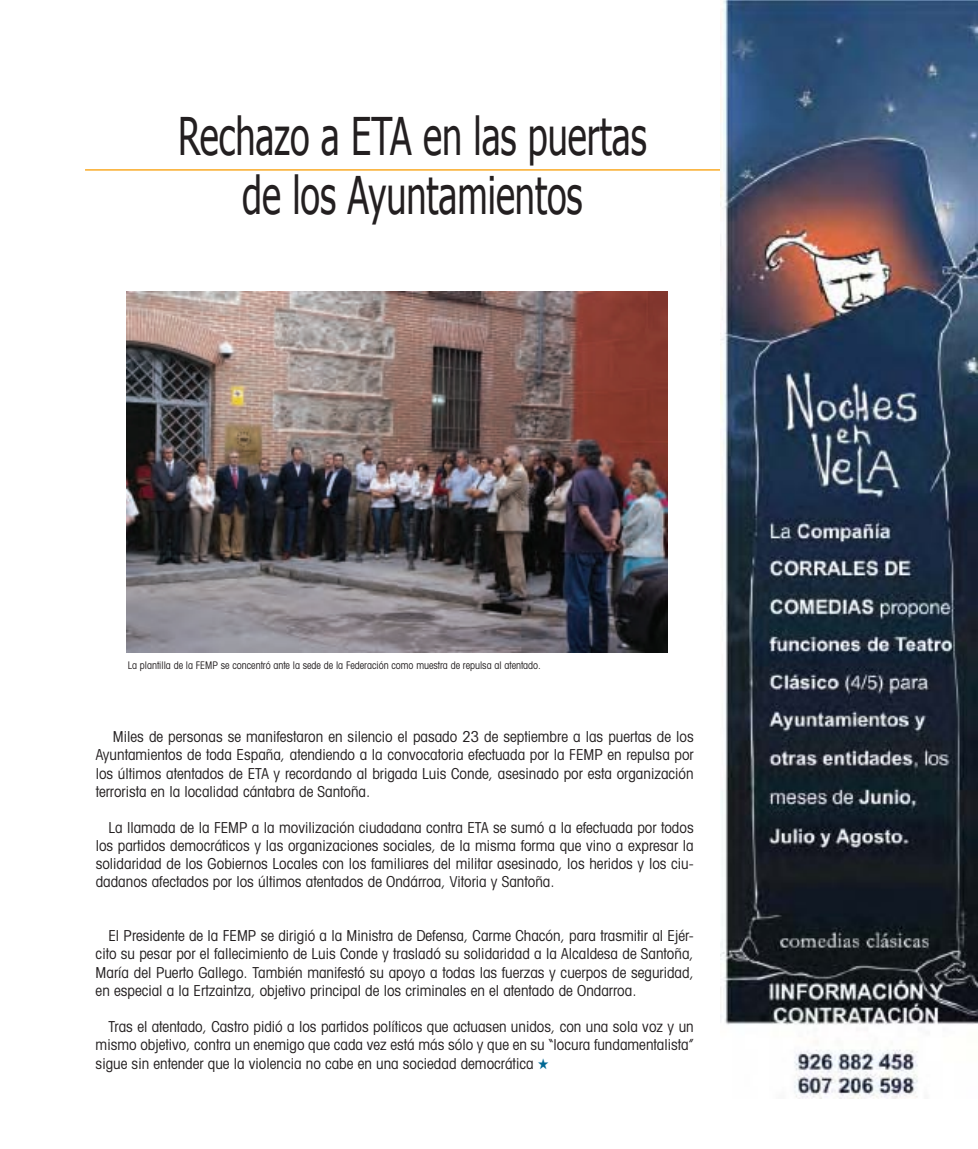
<style>
.page{position:relative;width:978px;height:1149px;background:#fff}
.page>*{position:absolute;margin:0;border:0;box-sizing:border-box;transform-origin:0 0}
.t1{font:51.9px "Tahoma";color:#231f20;scale:.69 1}
.t2{font:condensed 15.15px/18px "Avant Garde";color:#231f20;text-align:justify}
.t3{font:condensed 10.5px "Avant Garde";color:#231f20;scale:.95 1}
.s1{color:#006893}
</style>
<div class="page">
<hr style="left:85px;top:169px;width:742px;height:2px;background:#faaa27">
<img style="left:126px;top:291px;width:542px;height:361px">
<img style="left:721px;top:0;width:257px;height:1098px">
<p class="t1" style="left:178px;top:101px;width:681px">Rechazo a ETA en las puertas</p>
<p class="t1" style="left:242px;top:160px;width:495px">de los Ayuntamientos</p>
<p class="t3" style="left:128px;top:658px;width:437px">La plantilla de la FEMP se concentró ante la sede de la Federación como muestra de repulsa al atentado.</p>
<p class="t2" style="left:96px;top:727px;width:600px;text-indent:17px">Miles de personas se manifestaron en silencio el pasado 23 de septiembre a las puertas de los Ayuntamientos de toda España, atendiendo a la convocatoria efectuada por la FEMP en repulsa por los últimos atentados de ETA y recordando al brigada Luis Conde, asesinado por esta organización terrorista en la localidad cántabra de Santoña.</p>
<p class="t2" style="left:96px;top:817px;width:600px;text-indent:13px">La llamada de la FEMP a la movilización ciudadana contra ETA se sumó a la efectuada por todos los partidos democráticos y las organizaciones sociales, de la misma forma que vino a expresar la solidaridad de los Gobiernos Locales con los familiares del militar asesinado, los heridos y los ciu&shy;dadanos afectados por los últimos atentados de Ondárroa, Vitoria y Santoña.</p>
<p class="t2" style="left:96px;top:926px;width:600px;text-indent:13px">El Presidente de la FEMP se dirigió a la Ministra de Defensa, Carme Chacón, para trasmitir al Ejér&shy;cito su pesar por el fallecimiento de Luis Conde y trasladó su solidaridad a la Alcaldesa de Santoña, María del Puerto Gallego. También manifestó su apoyo a todas las fuerzas y cuerpos de seguridad, en especial a la Ertzaintza, objetivo principal de los criminales en el atentado de Ondarroa.</p>
<p class="t2" style="left:96px;top:1016px;width:600px;line-height:18.5px;text-indent:13px">Tras el atentado, Castro pidió a los partidos políticos que actuasen unidos, con una sola voz y un mismo objetivo, contra un enemigo que cada vez está más sólo y que en su “locura fundamentalista” sigue sin entender que la violencia no cabe en una sociedad democrática <span class="s1">★</span></p>
</div>
